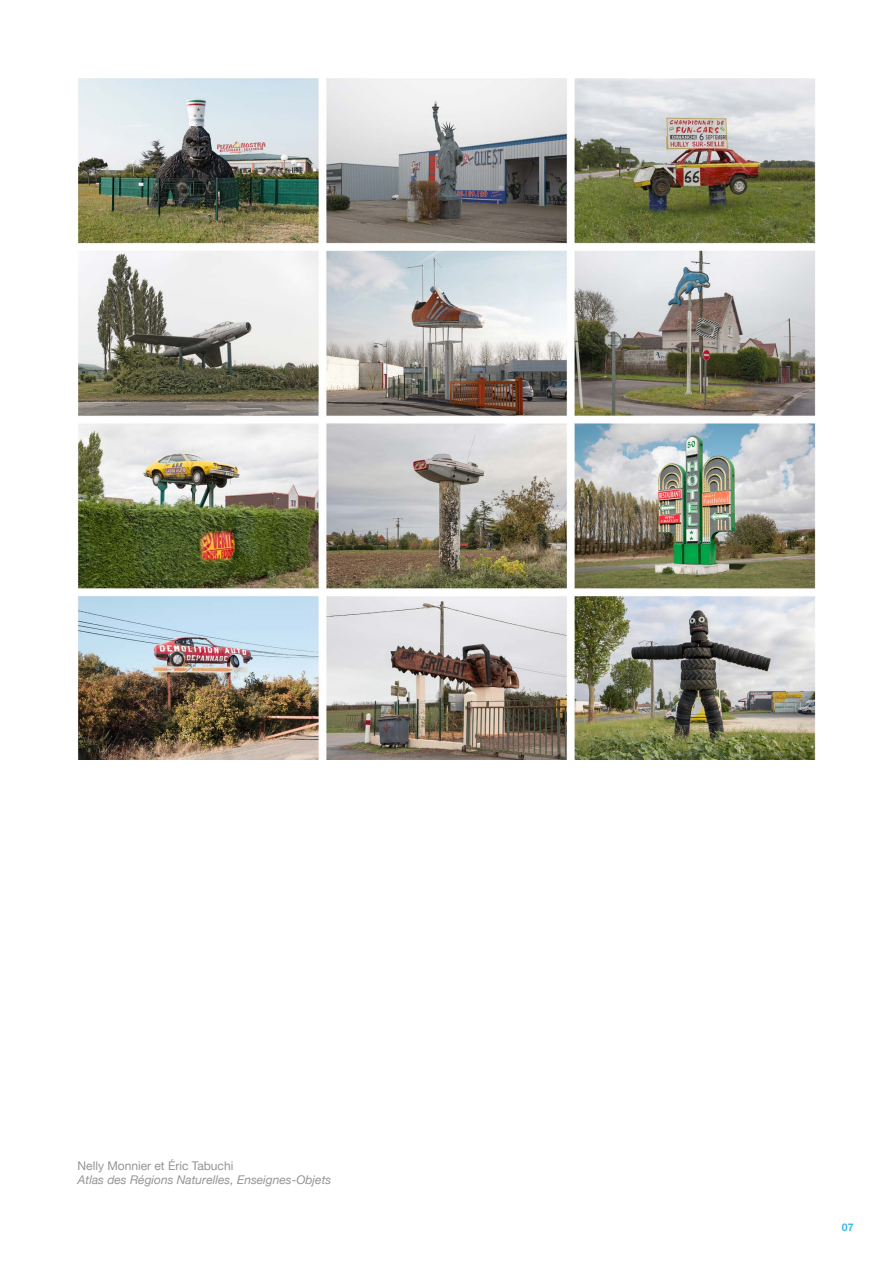
<style>
.page{position:relative;width:893px;height:1263px;background:#fff}
.page>*{position:absolute;margin:0;border:0;box-sizing:border-box;transform-origin:0 0}
.t1{font:italic 12px "Helvetica Neue LT";color:#939598}
.t2{font:12px "Helvetica Neue LT";color:#939598}
.t3{font:700 10.5px "Helvetica Neue LT";color:#39b7ea}
</style>
<div class="page">
<img style="left:78px;top:79px;width:737px;height:681px">
<p class="t2" style="left:78px;top:1158px;width:157px">Nelly Monnier et Éric Tabuchi</p>
<p class="t1" style="left:78px;top:1172px;width:255px">Atlas des Régions Naturelles, Enseignes-Objets</p>
<p class="t3" style="left:842px;top:1220px;width:13px">07</p>
</div>
